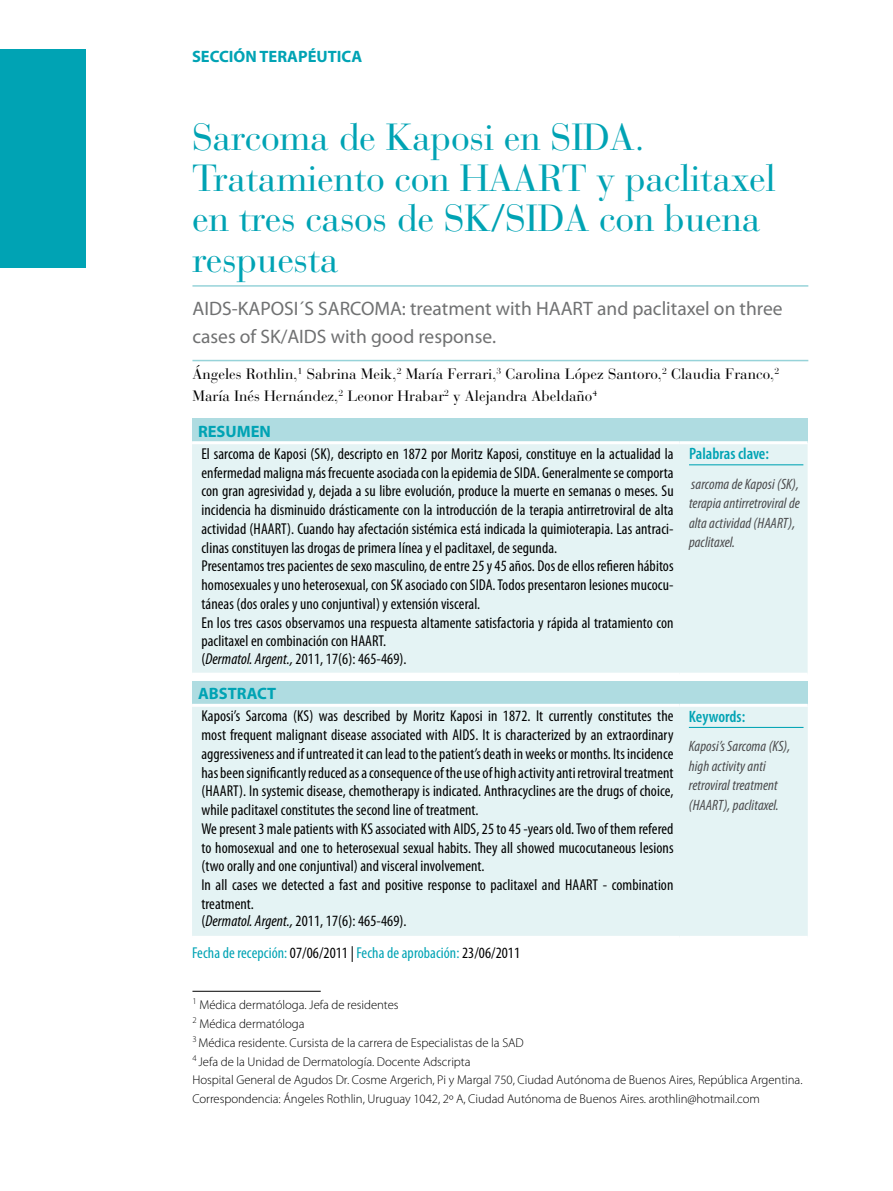
<style>
.page{position:relative;width:893px;height:1191px;background:#fff}
.page>*{position:absolute;margin:0;border:0;box-sizing:border-box;transform-origin:0 0}
.t1{font:37.5px/40.5px "Bauer Bodoni";letter-spacing:-.01em;color:#00a3b4}
.t2{font:19.5px/28px "Myriad Pro";color:#707172}
.t3{font:700 16.5px "Myriad Pro";color:#00a3b4}
.t4{font:600 condensed 16.5px "Myriad Pro";color:#00a3b4}
.t5{font:condensed 15.75px/18.8px "Myriad Pro";letter-spacing:.005em;color:#000}
.t6{font:condensed 15.75px "Myriad Pro";letter-spacing:.005em;color:#00a3b4}
.t7{font:italic condensed 15px/19.5px "Myriad Pro";letter-spacing:.005em;color:#4b4b4d}
.t8{font:15px/22.5px "Bauer Bodoni";color:#000}
.t9{font:300 12.75px/18.8px "Myriad Pro";letter-spacing:-.005em;color:#000}
.s1{font-style:italic}
.s2{color:#000}
</style>
<div class="page">
<div style="left:0;top:50px;width:85px;height:218px;background:#00a3b4"></div>
<hr style="left:192px;top:285px;width:616px;height:2px;background:#97d3d9">
<hr style="left:192px;top:360px;width:616px;height:1px;background:#97d3d9">
<div style="left:192px;top:418px;width:616px;height:25px;background:#afdce1"></div>
<div style="left:192px;top:444px;width:616px;height:228px;background:#e4f3f4"></div>
<hr style="left:192px;top:441px;width:488px;height:3px;background:#fff">
<hr style="left:680px;top:441px;width:128px;height:3px;background:#fff">
<hr style="left:689px;top:464px;width:114px;height:1px;background:#00a3b4">
<div style="left:192px;top:681px;width:616px;height:24px;background:#afdce1"></div>
<div style="left:192px;top:707px;width:616px;height:228px;background:#e4f3f4"></div>
<hr style="left:192px;top:704px;width:487px;height:3px;background:#fff">
<hr style="left:679px;top:704px;width:129px;height:3px;background:#fff">
<hr style="left:689px;top:727px;width:114px;height:1px;background:#00a3b4">
<hr style="left:192px;top:991px;width:129px;height:1px;background:#000">
<p class="t3" style="left:192px;top:46px;width:172px">SECCIÓN TERAPÉUTICA</p>
<h1 class="t1" style="left:192px;top:117px;width:585px">Sarcoma de Kaposi en SIDA.<br>Tratamiento con HAART y paclitaxel en tres casos de SK/SIDA con buena respuesta</h1>
<p class="t2" style="left:192px;top:294px;width:592px">AIDS-KAPOSI´S SARCOMA: treatment with HAART and paclitaxel on three cases of SK/AIDS with good response.</p>
<p class="t8" style="left:193px;top:363px;width:588px">Ángeles Rothlin,<sup>1</sup> Sabrina Meik,<sup>2</sup> María Ferrari,<sup>3</sup> Carolina López Santoro,<sup>2</sup> Claudia Franco,<sup>2<br></sup>María Inés Hernández,<sup>2</sup> Leonor Hrabar<sup>2</sup> y Alejandra Abeldaño<sup>4</sup></p>
<p class="t3" style="left:198px;top:420px;width:74px">RESUMEN</p>
<p class="t5" style="left:201px;top:444px;width:474px">El sarcoma de Kaposi (SK), descripto en 1872 por Moritz Kaposi, constituye en la actualidad la enfermedad maligna más frecuente asociada con la epidemia de SIDA. Generalmente se comporta con gran agresividad y, dejada a su libre evolución, produce la muerte en semanas o meses. Su incidencia ha disminuido drásticamente con la introducción de la terapia antirretroviral de alta actividad (HAART). Cuando hay afectación sistémica está indicada la quimioterapia. Las antraci&shy;clinas constituyen las drogas de primera línea y el paclitaxel, de segunda.<br>Presentamos tres pacientes de sexo masculino, de entre 25 y 45 años. Dos de ellos refieren hábitos homosexuales y uno heterosexual, con SK asociado con SIDA. Todos presentaron lesiones mucocu&shy;táneas (dos orales y uno conjuntival) y extensión visceral.<br>En los tres casos observamos una respuesta altamente satisfactoria y rápida al tratamiento con paclitaxel en combinación con HAART.</p>
<p class="t5" style="left:201px;top:649px;width:207px">(<span class="s1">Dermatol. Argent.,</span> 2011, 17(6): 465-469).</p>
<p class="t3" style="left:198px;top:683px;width:80px">ABSTRACT</p>
<p class="t5" style="left:201px;top:706px;width:474px">Kaposi’s Sarcoma (KS) was described by Moritz Kaposi in 1872. It currently constitutes the most frequent malignant disease associated with AIDS. It is characterized by an extraordinary aggressiveness and if untreated it can lead to the patient’s death in weeks or months. Its incidence has been significantly reduced as a consequence of the use of high activity anti retroviral treatment (HAART). In systemic disease, chemotherapy is indicated. Anthracyclines are the drugs of choice, while paclitaxel constitutes the second line of treatment.<br>We present 3 male patients with KS associated with AIDS, 25 to 45 -years old. Two of them refered to homosexual and one to heterosexual sexual habits. They all showed mucocutaneous lesions (two orally and one conjuntival) and visceral involvement.<br>In all cases we detected a fast and positive response to paclitaxel and HAART - combination treatment.</p>
<p class="t5" style="left:201px;top:911px;width:207px">(<span class="s1">Dermatol. Argent.,</span> 2011, 17(6): 465-469).</p>
<p class="t6" style="left:192px;top:943px;width:330px">Fecha de recepción: <span class="s2">07/06/2011 |</span> Fecha de aprobación: <span class="s2">23/06/2011</span></p>
<p class="t4" style="left:689px;top:444px;width:81px">Palabras clave:</p>
<p class="t7" style="left:689px;top:474px;width:112px">sarcoma de Kaposi (SK), terapia antirretroviral de alta actividad (HAART), paclitaxel.</p>
<p class="t4" style="left:689px;top:706px;width:58px">Keywords:</p>
<p class="t7" style="left:689px;top:736px;width:103px">Kaposi’s Sarcoma (KS), high activity anti retroviral treatment (HAART), paclitaxel.</p>
<p class="t9" style="left:192px;top:995px;width:612px"><sup>1</sup> Médica dermatóloga. Jefa de residentes<br><sup>2</sup> Médica dermatóloga<br><sup>3</sup> Médica residente. Cursista de la carrera de Especialistas de la SAD<br><sup>4</sup> Jefa de la Unidad de Dermatología. Docente Adscripta<br>Hospital General de Agudos Dr. Cosme Argerich, Pi y Margal 750, Ciudad Autónoma de Buenos Aires, República Argentina.<br>Correspondencia: Ángeles Rothlin, Uruguay 1042, 2º A, Ciudad Autónoma de Buenos Aires. arothlin@hotmail.com</p>
</div>
